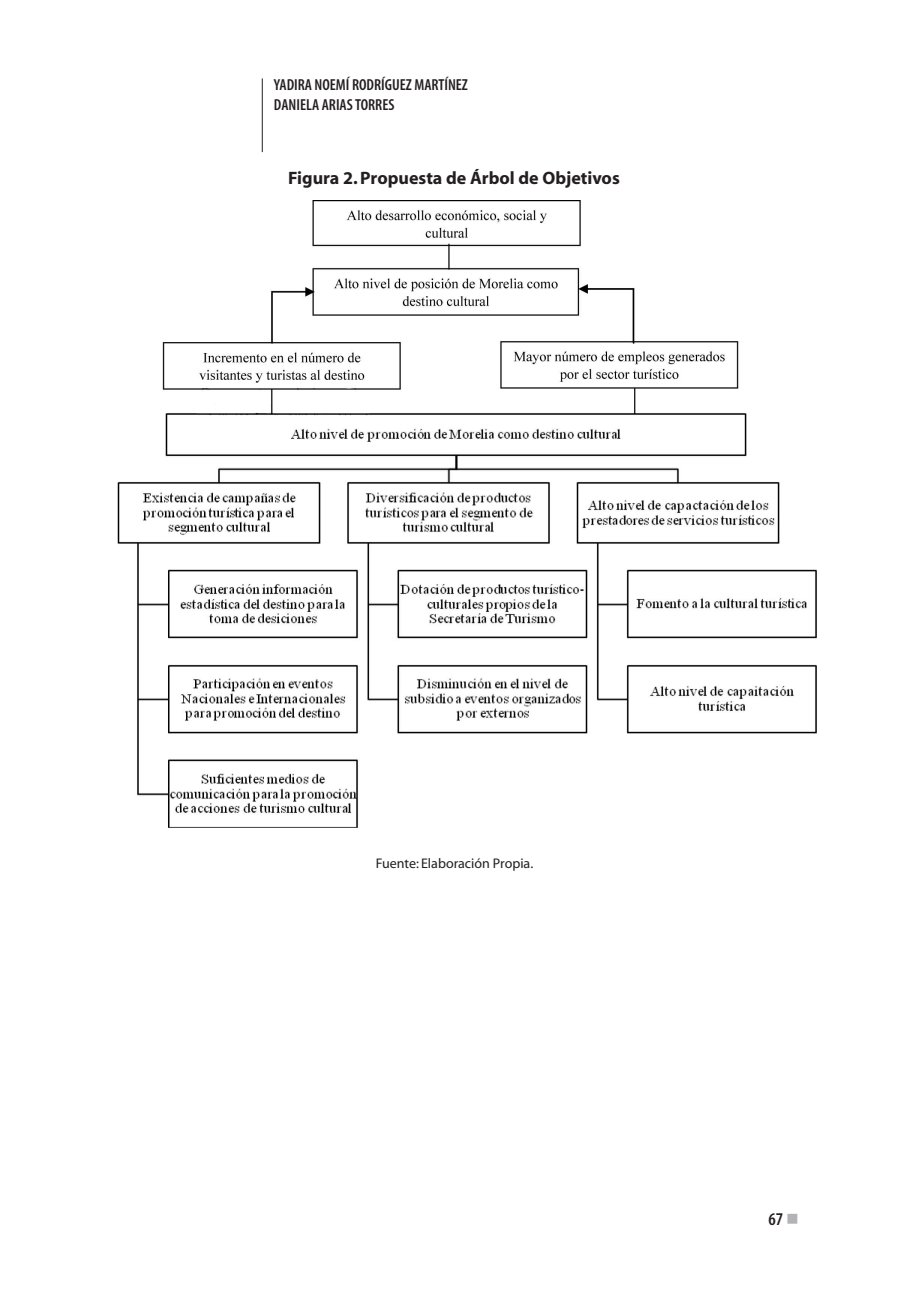
<style>
.page{position:relative;width:908px;height:1304px;background:#fff}
.page>*{position:absolute;margin:0;border:0;box-sizing:border-box;transform-origin:0 0}
.Título_tablas{font:700 18px "Myriad";color:#231f20}
.t1{font:600 condensed 18px "Myriad";color:#231f20}
.t2{font:600 condensed 16px/19.2px "Myriad";color:#231f20}
.Referencias_tablas{font:14px "Myriad";color:#231f20}
.s1{color:#b2b3b7}
</style>
<div class="page">
<hr style="left:262px;top:78px;width:1px;height:74px;background:#231f20">
<img style="left:117px;top:201px;width:699px;height:627px">
<p class="t2" style="left:274px;top:76px;width:195px">YADIRA NOEMÍ RODRÍGUEZ MARTÍNEZ<br>DANIELA ARIAS TORRES</p>
<p class="Título_tablas" style="left:288px;top:168px;width:333px">Figura 2. Propuesta de Árbol de Objetivos</p>
<p class="Referencias_tablas" style="left:375px;top:857px;width:159px">Fuente: Elaboración Propia.</p>
<p class="t1" style="left:768px;top:1210px;width:32px">67 <span class="s1">■</span></p>
</div>
